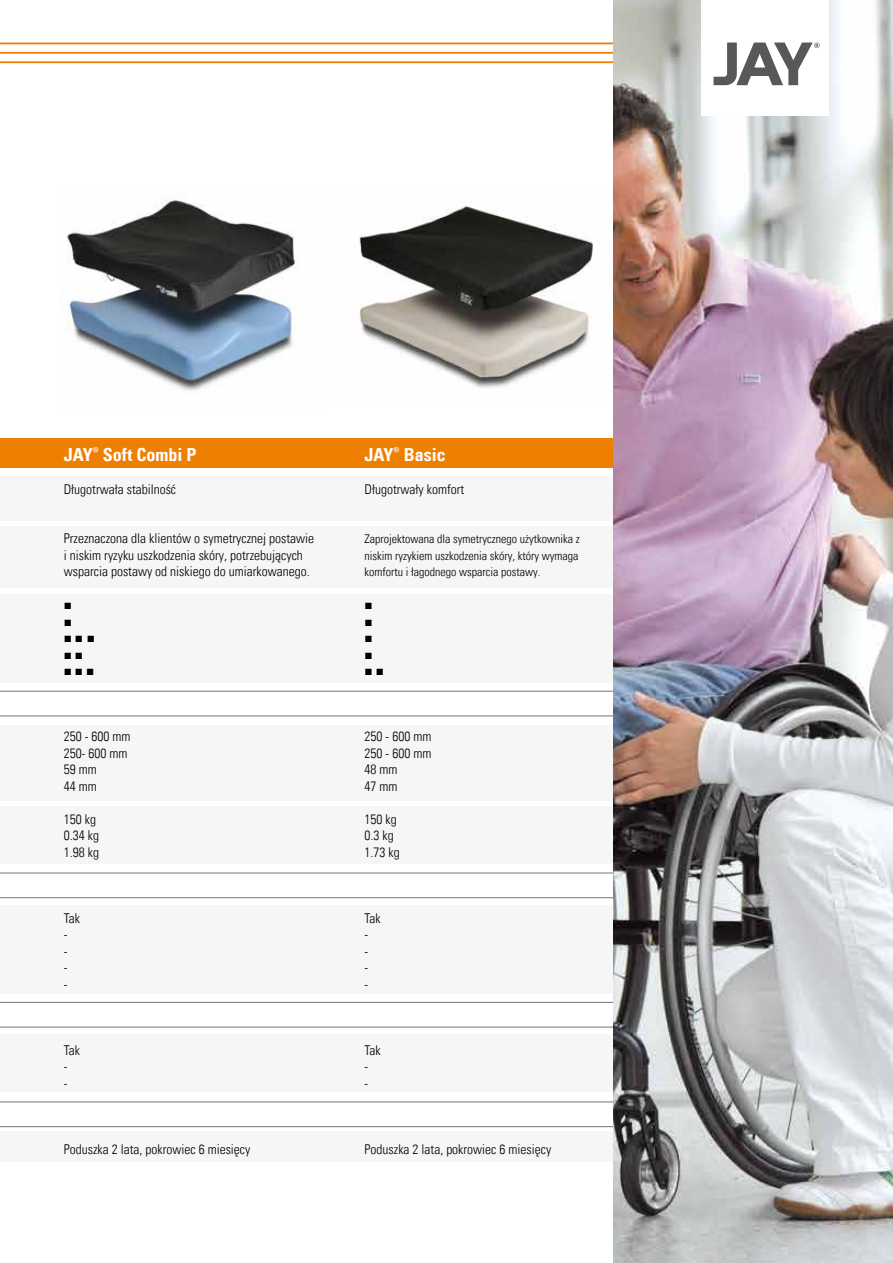
<style>
.page{position:relative;width:893px;height:1263px;background:#fff}
.page>*{position:absolute;margin:0;border:0;box-sizing:border-box;transform-origin:0 0}
.t1{font:18px "Univers Com 67 Bold Cond";color:#fff}
.t2{font:13.5px/16.5px "Univers Com 47 Light Cond";color:#000}
.t3{font:13.5px/16.5px "Arial";color:#000}
.t4{font:12px/16.5px "Univers Com 47 Light Cond";color:#000;text-align:justify}
</style>
<div class="page">
<hr style="left:0;top:52px;width:714px;height:2px;background:#ee7f00">
<hr style="left:0;top:61px;width:714px;height:2px;background:#ee7f00">
<hr style="left:0;top:43px;width:714px;height:1px;background:#ee7f00">
<div style="left:0;top:438px;width:893px;height:30px;background:#ee7f00"></div>
<svg style="left:0;top:691px;width:614px;height:25px"></svg>
<svg style="left:0;top:873px;width:614px;height:25px"></svg>
<svg style="left:0;top:1002px;width:614px;height:25px"></svg>
<svg style="left:0;top:1101px;width:614px;height:26px"></svg>
<div style="left:0;top:476px;width:829px;height:45px;background:#f6f6f6"></div>
<div style="left:0;top:526px;width:829px;height:62px;background:#f6f6f6"></div>
<div style="left:0;top:594px;width:829px;height:88px;background:#f6f6f6"></div>
<div style="left:0;top:725px;width:829px;height:75px;background:#f6f6f6"></div>
<div style="left:0;top:807px;width:829px;height:57px;background:#f6f6f6"></div>
<div style="left:0;top:905px;width:829px;height:89px;background:#f6f6f6"></div>
<div style="left:0;top:1034px;width:829px;height:58px;background:#f6f6f6"></div>
<div style="left:0;top:1131px;width:829px;height:30px;background:#f6f6f6"></div>
<img style="left:67px;top:196px;width:229px;height:198px">
<img style="left:359px;top:190px;width:255px;height:212px">
<img style="left:614px;top:0;width:279px;height:1263px">
<div style="left:702px;top:0;width:127px;height:116px;background:#fff"></div>
<svg style="left:713px;top:43px;width:107px;height:42px"></svg>
<h1 class="t1" style="left:64px;top:443px;width:134px">JAY<sup>®</sup> Soft Combi P</h1>
<p class="t2" style="left:64px;top:480px;width:114px">Długotrwała stabilność</p>
<p class="t2" style="left:64px;top:530px;width:252px">Przeznaczona dla klientów o symetrycznej postawie i niskim ryzyku uszkodzenia skóry, potrzebujących wsparcia postawy od niskiego do umiarkowanego.</p>
<p class="t3" style="left:64px;top:596px;width:10px">■ ■</p>
<p class="t3" style="left:64px;top:629px;width:33px">■■ ■</p>
<p class="t3" style="left:64px;top:645px;width:21px">■■</p>
<p class="t3" style="left:64px;top:662px;width:32px">■■■</p>
<p class="t2" style="left:64px;top:728px;width:68px">250 - 600 mm<br>250- 600 mm<br>59 mm<br>44 mm</p>
<p class="t2" style="left:64px;top:810px;width:37px">150 kg<br>0.34 kg<br>1.98 kg</p>
<p class="t2" style="left:64px;top:909px;width:18px">Tak -<br>-<br>-<br>-</p>
<p class="t2" style="left:64px;top:1041px;width:18px">Tak -<br>-</p>
<p class="t2" style="left:64px;top:1140px;width:188px">Poduszka 2 lata, pokrowiec 6 miesięcy</p>
<h1 class="t1" style="left:365px;top:443px;width:83px">JAY<sup>®</sup> Basic</h1>
<p class="t2" style="left:365px;top:480px;width:101px">Długotrwały komfort</p>
<p class="t4" style="left:365px;top:531px;width:217px">Zaprojektowana dla symetrycznego użytkownika z niskim ryzykiem uszkodzenia skóry, który wymaga komfortu i łagodnego wsparcia postawy.</p>
<p class="t3" style="left:365px;top:596px;width:10px;text-align:justify">■ ■ ■ ■</p>
<p class="t3" style="left:365px;top:662px;width:21px">■■</p>
<p class="t2" style="left:365px;top:728px;width:68px">250 - 600 mm<br>250 - 600 mm<br>48 mm<br>47 mm</p>
<p class="t2" style="left:365px;top:810px;width:37px">150 kg<br>0.3 kg<br>1.73 kg</p>
<p class="t2" style="left:365px;top:909px;width:18px">Tak -<br>-<br>-<br>-</p>
<p class="t2" style="left:365px;top:1041px;width:18px">Tak -<br>-</p>
<p class="t2" style="left:365px;top:1140px;width:188px">Poduszka 2 lata, pokrowiec 6 miesięcy</p>
</div>
